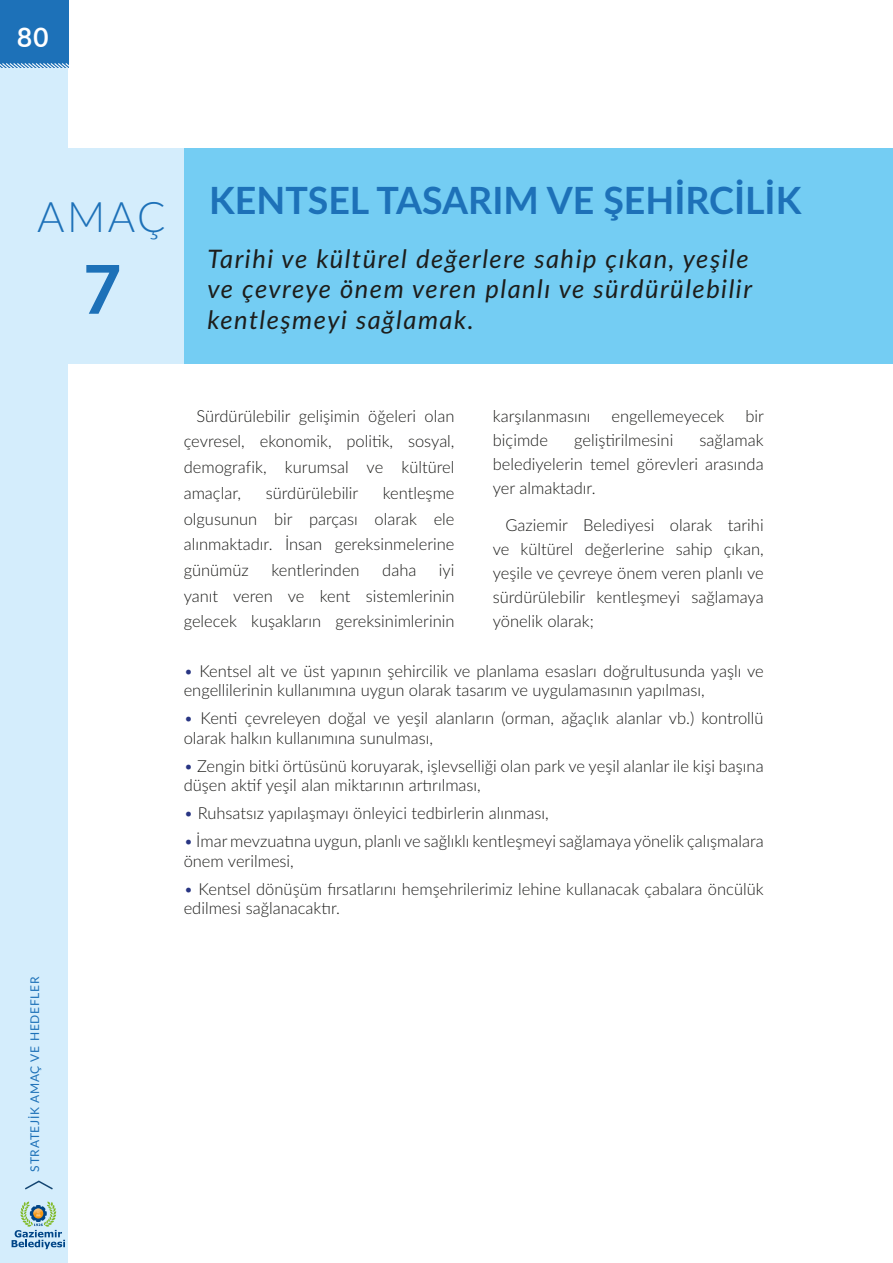
<style>
.page{position:relative;width:893px;height:1263px;background:#fff}
.page>*{position:absolute;margin:0;border:0;box-sizing:border-box;transform-origin:0 0}
.t1{font:600 75px "Myriad Pro";color:#1d71b8}
.t2{font:300 42px "Lato";color:#1d71b8}
.t3{font:700 37.5px "Lato";color:#1d71b8}
.t4{font:500 27px "Futura BT";color:#fff}
.t5{font:italic 25.5px/30.6px "Lato";letter-spacing:.06em;color:#1d1d1b}
.t6{font:300 16.5px/25.8px "Lato";color:#1d1d1b;text-align:justify}
.t7{font:12px "Lato";letter-spacing:.06em;color:#1d71b8}
.s1{color:#283583}
</style>
<div class="page">
<div style="left:0;top:0;width:68px;height:68px;background:#1d71b8"></div>
<svg style="left:0;top:62px;width:69px;height:6px"></svg>
<div style="left:0;top:68px;width:68px;height:1195px;background:#d4edfc"></div>
<svg style="left:25px;top:1180px;width:28px;height:10px"></svg>
<svg style="left:12px;top:1201px;width:53px;height:48px"></svg>
<div style="left:133px;top:149px;width:760px;height:215px;background:#74cdf3"></div>
<div style="left:21px;top:149px;width:163px;height:215px;background:#d4edfc"></div>
<h3 class="t4" style="left:16px;top:21px;width:34px">80</h3>
<h2 class="t2" style="left:37px;top:188px;width:130px">AMAÇ</h2>
<h1 class="t1" style="left:82px;top:241px;width:42px">7</h1>
<h3 class="t3" style="left:209px;top:173px;width:594px">KENTSEL TASARIM VE ŞEHİRCİLİK</h3>
<h3 class="t5" style="left:207px;top:242px;width:546px">Tarihi ve kültürel değerlere sahip çıkan, yeşile ve çevreye önem veren planlı ve sürdürülebilir kentleşmeyi sağlamak.</h3>
<p class="t7" style="left:26px;top:1172px;width:196px;rotate:-90deg">STRATEJİK AMAÇ VE HEDEFLER</p>
<p class="t6" style="left:184px;top:402px;width:272px;text-indent:13px">Sürdürülebilir gelişimin öğeleri olan çevresel, ekonomik, politik, sosyal, demografik, kurumsal ve kültürel amaçlar,</p>
<p class="t6" style="left:493px;top:402px;width:99px">karşılanmasını</p>
<p class="t6" style="left:611px;top:402px;width:114px">engellemeyecek</p>
<p class="t6" style="left:745px;top:402px;width:20px">bir</p>
<p class="t6" style="left:493px;top:426px;width:57px">biçimde</p>
<p class="t6" style="left:574px;top:426px;width:101px">geliştirilmesini</p>
<p class="t6" style="left:493px;top:427px;width:272px;line-height:24px;text-indent:207px">sağlamak belediyelerin temel görevleri arasında yer almaktadır.</p>
<p class="t6" style="left:493px;top:512px;width:272px;line-height:24px;text-indent:13px">Gaziemir Belediyesi olarak tarihi ve kültürel değerlerine sahip çıkan, yeşile ve çevreye önem veren planlı ve sürdürülebilir kentleşmeyi sağlamaya yönelik olarak;</p>
<p class="t6" style="left:184px;top:660px;width:581px;line-height:19.5px"><span class="s1">•</span> Kentsel alt ve üst yapının şehircilik ve planlama esasları doğrultusunda yaşlı ve engellilerinin kullanımına uygun olarak tasarım ve uygulamasının yapılması,</p>
<p class="t6" style="left:184px;top:708px;width:581px;line-height:19.5px"><span class="s1">•</span> Kenti çevreleyen doğal ve yeşil alanların (orman, ağaçlık alanlar vb.) kontrollü olarak halkın kullanımına sunulması,</p>
<p class="t6" style="left:184px;top:755px;width:581px;line-height:19.5px"><span class="s1">•</span> Zengin bitki örtüsünü koruyarak, işlevselliği olan park ve yeşil alanlar ile kişi başına düşen aktif yeşil alan miktarının artırılması,</p>
<p class="t6" style="left:184px;top:800px;width:366px"><span class="s1">•</span> Ruhsatsız yapılaşmayı önleyici tedbirlerin alınması,</p>
<p class="t6" style="left:184px;top:831px;width:581px;line-height:19.5px"><span class="s1">•</span> İmar mevzuatına uygun, planlı ve sağlıklı kentleşmeyi sağlamaya yönelik çalışmalara önem verilmesi,</p>
<p class="t6" style="left:184px;top:878px;width:581px;line-height:19.5px"><span class="s1">•</span> Kentsel dönüşüm fırsatlarını hemşehrilerimiz lehine kullanacak çabalara öncülük edilmesi sağlanacaktır.</p>
<p class="t6" style="left:184px;top:479px;width:272px;text-indent:199px">kentleşme olgusunun bir parçası olarak ele alınmaktadır. İnsan gereksinmelerine günümüz</p>
<p class="t6" style="left:266px;top:479px;width:94px">sürdürülebilir</p>
<p class="t6" style="left:272px;top:556px;width:90px">kentlerinden</p>
<p class="t6" style="left:382px;top:556px;width:36px">daha</p>
<p class="t6" style="left:184px;top:556px;width:272px;text-indent:255px">iyi yanıt veren ve kent sistemlerinin gelecek kuşakların gereksinimlerinin</p>
</div>
